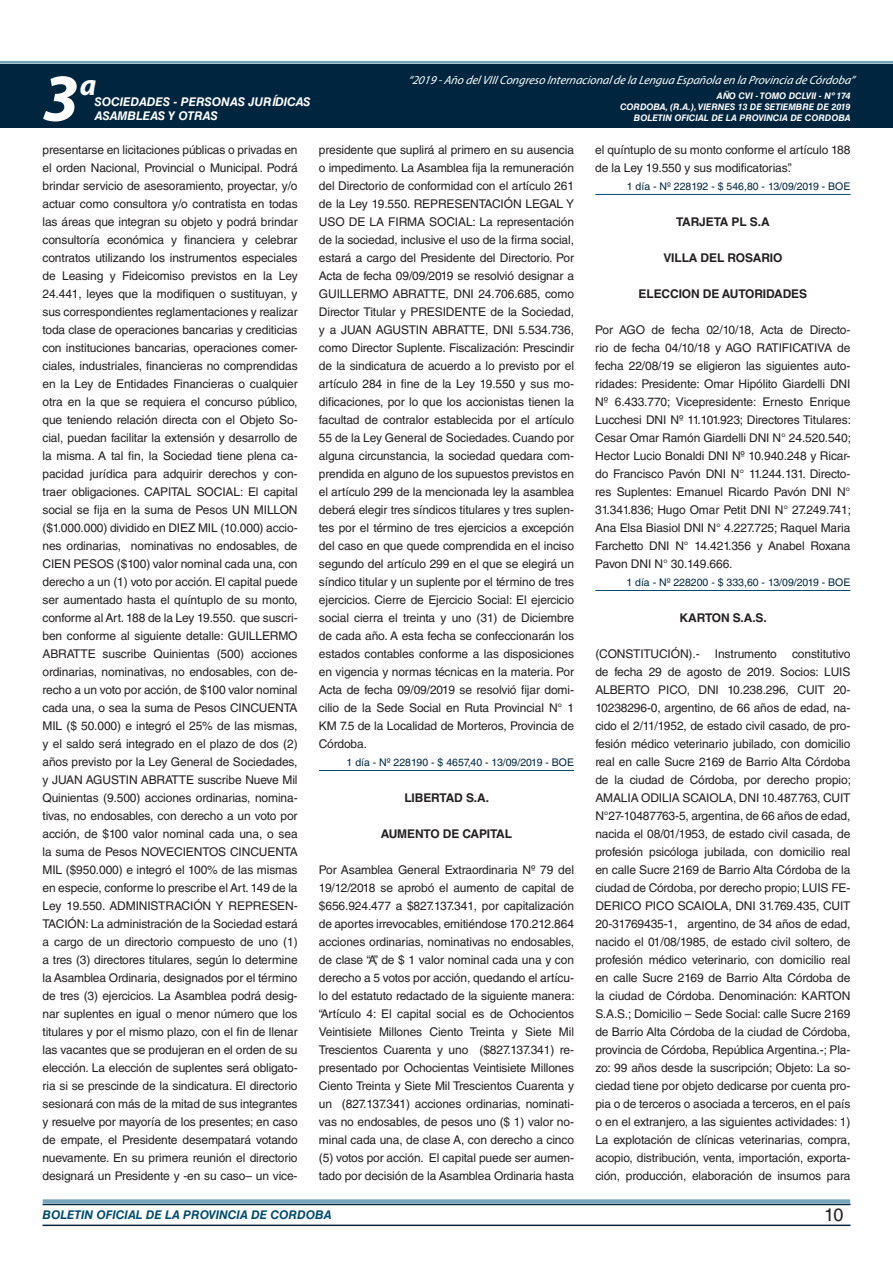
<style>
.page{position:relative;width:893px;height:1263px;background:#fff}
.page>*{position:absolute;margin:0;border:0;box-sizing:border-box;transform-origin:0 0}
.t1{font:italic 700 67.5px "Myriad Pro";color:#fff}
.t2{font:italic 700 30px "Myriad Pro";color:#fff}
.t3{font:18px "Helvetica LT Std";color:#231f20}
.t4{font:12px/18px "Helvetica LT Std";letter-spacing:-.01em;color:#231f20;text-align:justify}
.t5{font:700 12px "Helvetica LT Std";letter-spacing:-.01em;color:#231f20}
.t6{font:italic 12px "Myriad Pro";color:#fff}
.t7{font:italic 700 12px "Helvetica LT Std";color:#fff}
.t8{font:italic 700 12px "Helvetica LT Std";color:#004b6c}
.t9{font:10.5px "Helvetica LT Std";color:#00263f}
.t10{font:italic 700 9px/10.8px "Helvetica LT Std";color:#fff;text-align:right}
</style>
<div class="page">
<div style="left:0;top:61px;width:893px;height:6px;background:#fff;opacity:.75"></div>
<div style="left:0;top:64px;width:893px;height:64px;background:#00263f"></div>
<hr style="left:43px;top:1224px;width:807px;height:2px;background:#00263f">
<div style="left:42px;top:1198px;width:809px;height:8px;background:#fff;opacity:.75"></div>
<hr style="left:319px;top:770px;width:255px;height:1px;background:#004b6c">
<hr style="left:595px;top:194px;width:255px;height:1px;background:#004b6c">
<hr style="left:595px;top:590px;width:255px;height:1px;background:#004b6c">
<h2 class="t2" style="left:80px;top:66px;width:18px">a</h2>
<p class="t6" style="left:408px;top:72px;width:448px">“2019 -Año delVIIICongreso Internacionalde la Lengua Esp añola en la Provincia de Córdoba”</p>
<h1 class="t1" style="left:43px;top:54px;width:38px">3</h1>
<p class="t10" style="left:620px;top:91px;width:232px">AÑO CVI - TOMO DCLVII - Nº 174<br>CORDOBA, (R.A.), VIERNES 13 DE SETIEMBRE DE 2019<br>BOLETIN OFICIAL DE LA PROVINCIA DE CORDOBA</p>
<p class="t7" style="left:95px;top:94px;width:217px">SOCIEDADES - PERSONAS JURÍDICAS</p>
<p class="t7" style="left:95px;top:109px;width:125px">ASAMBLEAS Y OTRAS</p>
<p class="t4" style="left:43px;top:141px;width:257px">presentarse en licitaciones públicas o privadas en el orden Nacional, Provincial o Municipal. Podrá brindar servicio de asesoramiento, proyectar, y/o actuar como consultora y/o contratista en todas las áreas que integran su objeto y podrá brindar consultoría económica y financiera y celebrar contratos utilizando los instrumentos especiales de Leasing y Fideicomiso previstos en la Ley 24.441, leyes que la modifiquen o sustituyan, y sus correspondientes reglamentaciones y realizar toda clase de operaciones bancarias y crediticias con instituciones bancarias, operaciones comer&shy;ciales, industriales, financieras no comprendidas en la Ley de Entidades Financieras o cualquier otra en la que se requiera el concurso público, que teniendo relación directa con el Objeto So&shy;cial, puedan facilitar la extensión y desarrollo de la misma. A tal fin, la Sociedad tiene plena ca&shy;pacidad jurídica para adquirir derechos y con&shy;traer obligaciones. CAPITAL SOCIAL: El capital social se fija en la suma de Pesos UN MILLON ($1.000.000) dividido en DIEZ MIL (10.000) accio&shy;nes ordinarias, nominativas no endosables, de CIEN PESOS ($100) valor nominal cada una, con derecho a un (1) voto por acción. El capital puede ser aumentado hasta el quíntuplo de su monto, conforme al Art. 188 de la Ley 19.550. que suscri&shy;ben conforme al siguiente detalle: GUILLERMO ABRATTE suscribe Quinientas (500) acciones ordinarias, nominativas, no endosables, con de&shy;recho a un voto por acción, de $100 valor nominal cada una, o sea la suma de Pesos CINCUENTA MIL ($ 50.000) e integró el 25% de las mismas, y el saldo será integrado en el plazo de dos (2) años previsto por la Ley General de Sociedades, y JUAN AGUSTIN ABRATTE suscribe Nueve Mil Quinientas (9.500) acciones ordinarias, nomina&shy;tivas, no endosables, con derecho a un voto por acción, de $100 valor nominal cada una, o sea la suma de Pesos NOVECIENTOS CINCUENTA MIL ($950.000) e integró el 100% de las mismas en especie, conforme lo prescribe el Art. 149 de la Ley 19.550. ADMINISTRACIÓN Y REPRESEN-TACIÓN: La administración de la Sociedad estará a cargo de un directorio compuesto de uno (1) a tres (3) directores titulares, según lo determine la Asamblea Ordinaria, designados por el término de tres (3) ejercicios. La Asamblea podrá desig&shy;nar suplentes en igual o menor número que los titulares y por el mismo plazo, con el fin de llenar las vacantes que se produjeran en el orden de su elección. La elección de suplentes será obligato&shy;ria si se prescinde de la sindicatura. El directorio sesionará con más de la mitad de sus integrantes y resuelve por mayoría de los presentes; en caso de empate, el Presidente desempatará votando nuevamente. En su primera reunión el directorio designará un Presidente y -en su caso– un vice-</p>
<p class="t4" style="left:319px;top:141px;width:257px">presidente que suplirá al primero en su ausencia o impedimento. La Asamblea fija la remuneración del Directorio de conformidad con el artículo 261 de la Ley 19.550. REPRESENTACIÓN LEGAL Y USO DE LA FIRMA SOCIAL: La representación de la sociedad, inclusive el uso de la firma social, estará a cargo del Presidente del Directorio. Por Acta de fecha 09/09/2019 se resolvió designar a GUILLERMO ABRATTE, DNI 24.706.685, como Director Titular y PRESIDENTE de la Sociedad, y a JUAN AGUSTIN ABRATTE, DNI 5.534.736, como Director Suplente. Fiscalización: Prescindir de la sindicatura de acuerdo a lo previsto por el artículo 284 in fine de la Ley 19.550 y sus mo&shy;dificaciones, por lo que los accionistas tienen la facultad de contralor establecida por el artículo 55 de la Ley General de Sociedades. Cuando por alguna circunstancia, la sociedad quedara com&shy;prendida en alguno de los supuestos previstos en el artículo 299 de la mencionada ley la asamblea deberá elegir tres síndicos titulares y tres suplen&shy;tes por el término de tres ejercicios a excepción del caso en que quede comprendida en el inciso segundo del artículo 299 en el que se elegirá un síndico titular y un suplente por el término de tres ejercicios. Cierre de Ejercicio Social: El ejercicio social cierra el treinta y uno (31) de Diciembre de cada año. A esta fecha se confeccionarán los estados contables conforme a las disposiciones en vigencia y normas técnicas en la materia. Por Acta de fecha 09/09/2019 se resolvió fijar domi&shy;cilio de la Sede Social en Ruta Provincial N° 1<br>KM 7.5 de la Localidad de Morteros, Provincia de Córdoba.</p>
<p class="t9" style="left:347px;top:756px;width:229px">1 día - Nº 228190 - $ 4657,40 - 13/09/2019 - BOE</p>
<p class="t5" style="left:404px;top:790px;width:86px">LIBERTAD S.A.</p>
<p class="t5" style="left:381px;top:826px;width:36px">AUMENTO</p>
<p class="t5" style="left:443px;top:826px;width:28px">DE CAPITAL</p>
<p class="t4" style="left:319px;top:861px;width:257px">Por Asamblea General Extraordinaria Nº 79 del 19/12/2018 se aprobó el aumento de capital de $656.924.477 a $827.137.341, por capitalización de aportes irrevocables, emitiéndose 170.212.864 acciones ordinarias, nominativas no endosables, de clase “A”, de $ 1 valor nominal cada una y con derecho a 5 votos por acción, quedando el artícu&shy;lo del estatuto redactado de la siguiente manera: “Artículo 4: El capital social es de Ochocientos Veintisiete Millones Ciento Treinta y Siete Mil Trescientos Cuarenta y uno ($827.137.341) re&shy;presentado por Ochocientas Veintisiete Millones Ciento Treinta y Siete Mil Trescientos Cuarenta y un (827.137.341) acciones ordinarias, nominati&shy;vas no endosables, de pesos uno ($ 1) valor no&shy;minal cada una, de clase A, con derecho a cinco (5) votos por acción. El capital puede ser aumen&shy;tado por decisión de la Asamblea Ordinaria hasta</p>
<p class="t4" style="left:595px;top:141px;width:257px">el quíntuplo de su monto conforme el artículo 188 de la Ley 19.550 y sus modificatorias”.</p>
<p class="t9" style="left:627px;top:180px;width:225px">1 día - Nº 228192 - $ 546,80 - 13/09/2019 - BOE</p>
<p class="t5" style="left:676px;top:214px;width:95px">TARJETA PL S.A</p>
<p class="t5" style="left:663px;top:250px;width:121px">VILLA DEL ROSARIO</p>
<p class="t5" style="left:639px;top:286px;width:169px">ELECCION DE AUTORIDADES</p>
<p class="t4" style="left:595px;top:321px;width:257px">Por AGO de fecha 02/10/18, Acta de Directo&shy;rio de fecha 04/10/18 y AGO RATIFICATIVA de fecha 22/08/19 se eligieron las siguientes auto&shy;ridades: Presidente: Omar Hipólito Giardelli DNI Nº 6.433.770; Vicepresidente: Ernesto Enrique Lucchesi DNI Nº 11.101.923; Directores Titulares:<br>Cesar Omar Ramón Giardelli DNI N° 24.520.540; Hector Lucio Bonaldi DNI Nº 10.940.248 y Ricar&shy;do Francisco Pavón DNI N° 11.244.131. Directo&shy;res Suplentes: Emanuel Ricardo Pavón DNI N° 31.341.836; Hugo Omar Petit DNI N° 27.249.741; Ana Elsa Biasiol DNI N° 4.227.725; Raquel Maria Farchetto DNI N° 14.421.356 y Anabel Roxana Pavon DNI N° 30.149.666.</p>
<p class="t9" style="left:626px;top:576px;width:226px">1 día - Nº 228200 - $ 333,60 - 13/09/2019 - BOE</p>
<p class="t5" style="left:679px;top:610px;width:89px">KARTON S.A.S.</p>
<p class="t4" style="left:595px;top:645px;width:106px">(CONSTITUCIÓN).-</p>
<p class="t4" style="left:715px;top:645px;width:64px">Instrumento</p>
<p class="t4" style="left:595px;top:645px;width:257px;text-indent:197px">constitutivo de fecha 29 de agosto de 2019. Socios: LUIS ALBERTO PICO, DNI 10.238.296, CUIT 20- 10238296-0, argentino, de 66 años de edad, na&shy;cido el 2/11/1952, de estado civil casado, de pro&shy;fesión médico veterinario jubilado, con domicilio real en calle Sucre 2169 de Barrio Alta Córdoba de la ciudad de Córdoba, por derecho propio; AMALIA ODILIA SCAIOLA, DNI 10.487.763, CUIT N°27-10487763-5, argentina, de 66 años de edad, nacida el 08/01/1953, de estado civil casada, de profesión psicóloga jubilada, con domicilio real en calle Sucre 2169 de Barrio Alta Córdoba de la ciudad de Córdoba, por derecho propio; LUIS FE-DERICO PICO SCAIOLA, DNI 31.769.435, CUIT 20-31769435-1, argentino, de 34 años de edad, nacido el 01/08/1985, de estado civil soltero, de profesión médico veterinario, con domicilio real en calle Sucre 2169 de Barrio Alta Córdoba de la ciudad de Córdoba. Denominación: KARTON S.A.S.; Domicilio – Sede Social: calle Sucre 2169 de Barrio Alta Córdoba de la ciudad de Córdoba, provincia de Córdoba, República Argentina.-; Pla&shy;zo: 99 años desde la suscripción; Objeto: La so&shy;ciedad tiene por objeto dedicarse por cuenta pro&shy;pia o de terceros o asociada a terceros, en el país o en el extranjero, a las siguientes actividades: 1)<br>La explotación de clínicas veterinarias, compra, acopio, distribución, venta, importación, exporta&shy;ción, producción, elaboración de insumos para</p>
<p class="t8" style="left:43px;top:1208px;width:290px">BOLETIN OFICIAL DE LA PROVINCIA DE CORDOBA</p>
<h3 class="t3" style="left:824px;top:1204px;width:21px">10</h3>
</div>
